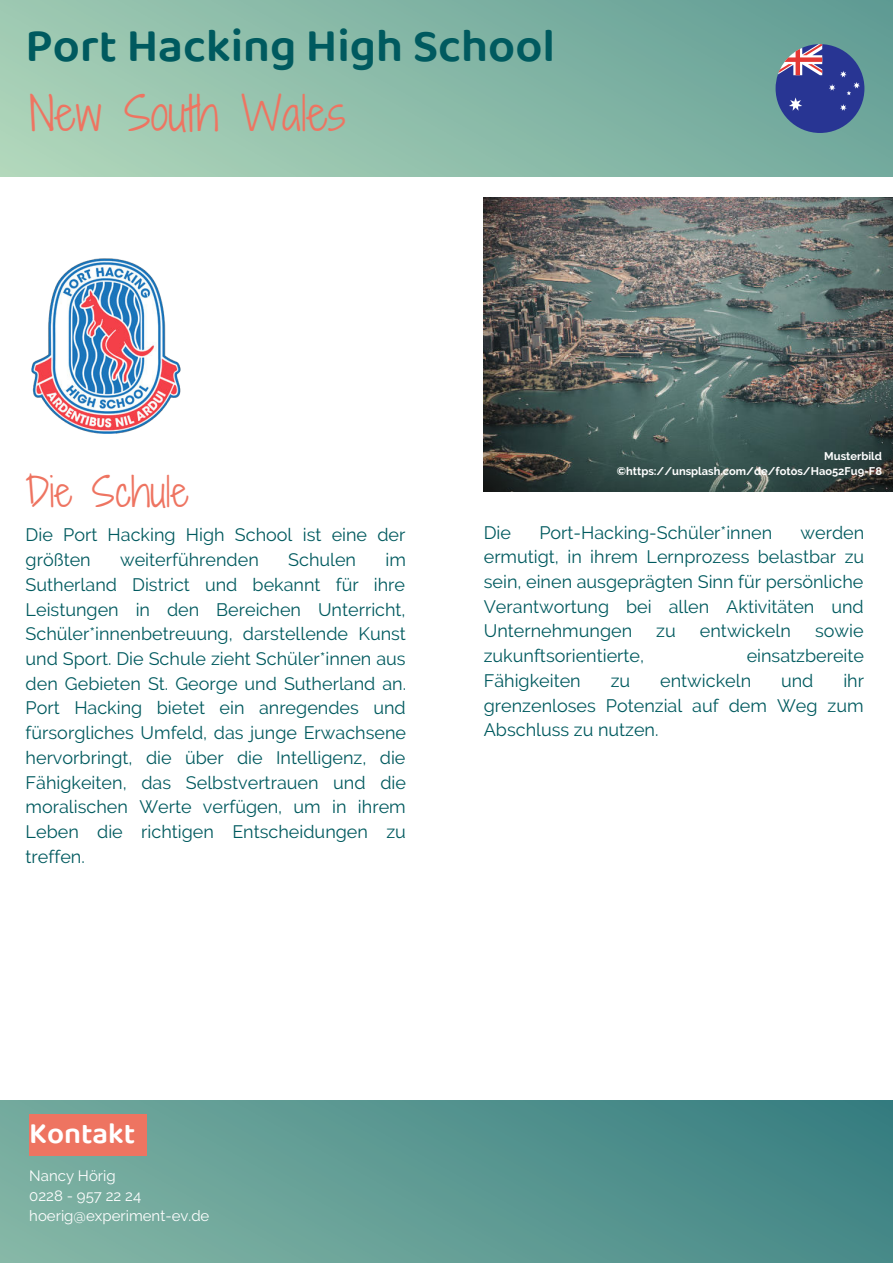
<style>
.page{position:relative;width:893px;height:1264px;background:#fff}
.page>*{position:absolute;margin:0;border:0;box-sizing:border-box;transform-origin:0 0}
.t1{font:600 47.55px "Baloo Tamma 2";color:#005a5f}
.t2{font:45px "Shadows Into Light Two";color:#ee7461}
.t3{font:39px "Shadows Into Light Two";color:#ee7461}
.t4{font:600 30px "Baloo Tamma 2";color:#fff}
.t5{font:18px/24.8px "Raleway";color:#005a5f;text-align:justify}
.t6{font:15px/20.2px "Raleway";color:#fff}
.t7{font:700 11.1px/14.9px "Raleway";color:#fff;text-align:right}
</style>
<div class="page">
<div style="left:0;top:0;width:892px;height:177px;background:linear-gradient(to right,#a8d1b7,#69a298)"></div>
<div style="left:0;top:1099px;width:892px;height:163px;background:linear-gradient(to right,#7fb1a2,#3c8284)"></div>
<div style="left:29px;top:1113px;width:118px;height:42px;background:#ee7461"></div>
<svg style="left:775px;top:44px;width:89px;height:89px;background:#4d5b97"></svg>
<img style="left:31px;top:258px;width:150px;height:176px">
<img style="left:483px;top:197px;width:409px;height:294px">
<h1 class="t1" style="left:26px;top:16px;width:531px">Port Hacking High School</h1>
<h2 class="t2" style="left:29px;top:81px;width:318px">New South Wales</h2>
<h3 class="t3" style="left:26px;top:463px;width:165px">Die Schule</h3>
<p class="t5" style="left:26px;top:522px;width:381px">Die Port Hacking High School ist eine der größten</p>
<p class="t5" style="left:120px;top:547px;width:140px">weiterführenden</p>
<p class="t5" style="left:288px;top:547px;width:69px">Schulen</p>
<p class="t5" style="left:26px;top:547px;width:382px;text-indent:360px">im Sutherland District und bekannt für ihre Leistungen in den Bereichen Unterricht, Schüler*innenbetreuung, darstellende Kunst und Sport. Die Schule zieht Schüler*innen aus den Gebieten St. George und Sutherland an.<br>Port Hacking bietet ein anregendes und fürsorgliches Umfeld, das junge Erwachsene hervorbringt, die über die Intelligenz, die Fähigkeiten, das Selbstvertrauen und die moralischen Werte verfügen, um in ihrem Leben die richtigen Entscheidungen zu treffen.</p>
<p class="t7" style="left:616px;top:449px;width:267px">Musterbild ©https://unsplash.com/de/fotos/Hao52Fu9-F8</p>
<p class="t5" style="left:483px;top:519px;width:382px;text-indent:317px">werden ermutigt, in ihrem Lernprozess belastbar zu sein, einen ausgeprägten Sinn für persönliche Verantwortung bei allen Aktivitäten und Unternehmungen</p>
<p class="t5" style="left:483px;top:519px;width:29px">Die</p>
<p class="t5" style="left:539px;top:519px;width:234px">Port-Hacking-Schüler*innen</p>
<p class="t5" style="left:656px;top:618px;width:21px">zu</p>
<p class="t5" style="left:699px;top:618px;width:92px">entwickeln</p>
<p class="t5" style="left:814px;top:618px;width:50px">sowie</p>
<p class="t5" style="left:483px;top:643px;width:162px">zukunftsorientierte,</p>
<p class="t5" style="left:746px;top:643px;width:119px">einsatzbereite</p>
<p class="t5" style="left:483px;top:668px;width:98px">Fähigkeiten</p>
<p class="t5" style="left:610px;top:668px;width:21px">zu</p>
<p class="t5" style="left:660px;top:668px;width:92px">entwickeln</p>
<p class="t5" style="left:781px;top:668px;width:34px">und</p>
<p class="t5" style="left:483px;top:668px;width:382px;text-indent:359px">ihr grenzenloses Potenzial auf dem Weg zum Abschluss zu nutzen.</p>
<h3 class="t4" style="left:29px;top:1114px;width:108px">Kontakt</h3>
<p class="t6" style="left:29px;top:1165px;width:182px">Nancy Hörig<br>0228 - 957 22 24 hoerig@experiment-ev.de</p>
</div>
